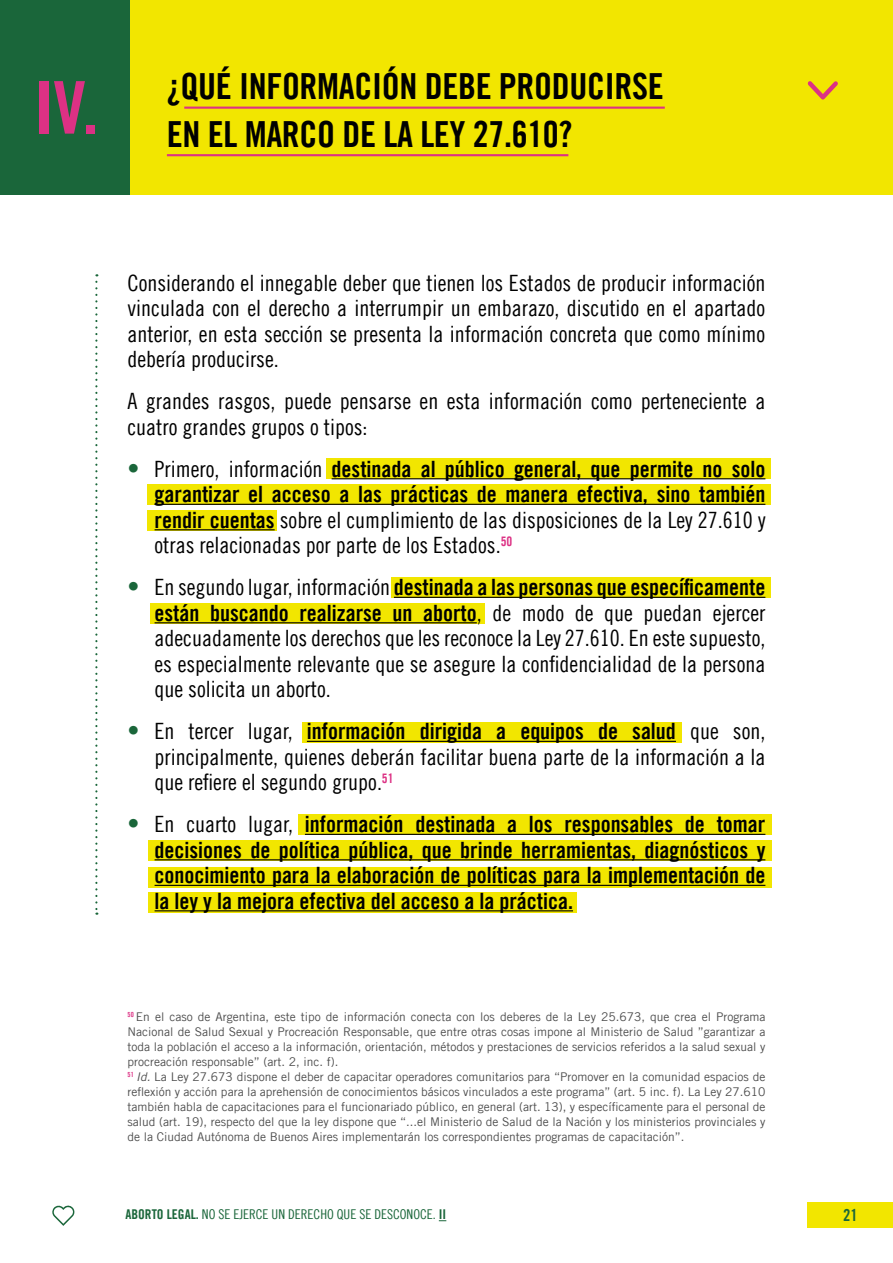
<style>
.page{position:relative;width:893px;height:1263px;background:#fff}
.page>*{position:absolute;margin:0;border:0;box-sizing:border-box;transform-origin:0 0}
.t1{font:72.75px "Amnesty Trade Gothic Bd Cn 20";color:#dc3184}
.t2{font:36px/48px "Amnesty Trade Gothic Bd Cn 20";letter-spacing:-.01em;color:#000}
.t3{font:22.5px/25.5px "Amnesty Trade Gothic Cn 18";color:#000}
.t4{font:22.5px/25.5px "Amnesty Trade Gothic Bd Cn 20";color:#000;text-align:right}
.t5{font:16.5px "Amnesty Trade Gothic Bd Cn 20";color:#1a663a}
.t6{font:13.5px "Amnesty Trade Gothic Cn 18";color:#1a663a}
.t7{font:12px/15px "Amnesty Trade Gothic";color:#4c4c4c}
.s1{font-family:"Amnesty Trade Gothic Cn 18";font-size:24px;color:#1a663a}
.s2{font-family:"Amnesty Trade Gothic Cn 18"}
.s3{font-family:"Amnesty Trade Gothic Bd Cn 20"}
.s4{font-style:italic}
</style>
<div class="page">
<div style="left:808px;top:1202px;width:85px;height:26px;background:#f2e600"></div>
<svg style="left:52px;top:1205px;width:23px;height:21px"></svg>
<div style="left:326px;top:458px;width:444px;height:20px;background:#f2e600"></div>
<div style="left:391px;top:577px;width:379px;height:20px;background:#f2e600"></div>
<div style="left:147px;top:485px;width:623px;height:20px;background:#f2e600"></div>
<div style="left:151px;top:604px;width:334px;height:20px;background:#f2e600"></div>
<div style="left:147px;top:510px;width:129px;height:20px;background:#f2e600"></div>
<svg style="left:95px;top:282px;width:2px;height:633px"></svg>
<div style="left:0;top:0;width:893px;height:195px;background:#f2e600"></div>
<svg style="left:807px;top:81px;width:31px;height:19px"></svg>
<hr style="left:184px;top:107px;width:481px;height:2px;background:#dc3184">
<hr style="left:167px;top:154px;width:401px;height:2px;background:#dc3184">
<div style="left:0;top:0;width:130px;height:195px;background:#1a663a"></div>
<div style="left:303px;top:723px;width:379px;height:20px;background:#f2e600"></div>
<div style="left:148px;top:841px;width:624px;height:20px;background:#f2e600"></div>
<div style="left:298px;top:814px;width:474px;height:21px;background:#f2e600"></div>
<div style="left:148px;top:867px;width:624px;height:20px;background:#f2e600"></div>
<div style="left:148px;top:893px;width:429px;height:20px;background:#f2e600"></div>
<hr style="left:332px;top:478px;width:433px;height:1px;background:#000">
<hr style="left:155px;top:504px;width:610px;height:1px;background:#000">
<hr style="left:155px;top:529px;width:120px;height:1px;background:#000">
<hr style="left:394px;top:597px;width:371px;height:1px;background:#000">
<hr style="left:155px;top:622px;width:322px;height:1px;background:#000">
<hr style="left:307px;top:741px;width:369px;height:1px;background:#000">
<hr style="left:305px;top:834px;width:460px;height:1px;background:#000">
<hr style="left:155px;top:859px;width:610px;height:1px;background:#000">
<hr style="left:155px;top:885px;width:610px;height:1px;background:#000">
<hr style="left:155px;top:910px;width:418px;height:1px;background:#000">
<h1 class="t1" style="left:34px;top:63px;width:66px">IV.</h1>
<h2 class="t2" style="left:167px;top:62px;width:498px">¿QUÉ INFORMACIÓN DEBE PRODUCIRSE<br>EN EL MARCO DE LA LEY 27.610?</h2>
<p class="t3" style="left:128px;top:269px;width:639px;text-align:justify">Considerando el innegable deber que tienen los Estados de producir información vinculada con el derecho a interrumpir un embarazo, discutido en el apartado anterior, en esta sección se presenta la información concreta que como mínimo debería producirse.</p>
<h3 class="t3" style="left:128px;top:388px;width:639px">A grandes rasgos, puede pensarse en esta información como perteneciente a cuatro grandes grupos o tipos:</h3>
<h3 class="t4" style="left:128px;top:456px;width:639px"><span class="s1">•</span> <span class="s2">Primero, información</span> destinada al público general, que permite no solo garantizar el acceso a las prácticas de manera efectiva, sino también</h3>
<h3 class="t3" style="left:155px;top:506px;width:612px"><span class="s3">rendir cuentas</span> sobre el cumplimiento de las disposiciones de la Ley 27.610 y otras relacionadas por parte de los Estados.<sup>50</sup></h3>
<h3 class="t4" style="left:128px;top:574px;width:639px"><span class="s1">•</span> <span class="s2">En segundo lugar, información</span> destinada a las personas que específicamente están buscando realizarse un aborto<span class="s2">, de modo de que puedan ejercer</span></h3>
<h3 class="t3" style="left:155px;top:625px;width:612px;text-align:justify">adecuadamente los derechos que les reconoce la Ley 27.610. En este supuesto, es especialmente relevante que se asegure la confidencialidad de la persona que solicita un aborto.</h3>
<h3 class="t4" style="left:128px;top:718px;width:639px"><span class="s1">•</span> <span class="s2">En tercer lugar,</span> información dirigida a equipos de salud <span class="s2">que son,</span></h3>
<h3 class="t3" style="left:155px;top:743px;width:612px">principalmente, quienes deberán facilitar buena parte de la información a la que refiere el segundo grupo.<sup>51</sup></h3>
<p class="t4" style="left:155px;top:811px;width:612px;text-align:justify;text-indent:-27px"><span class="s1">•</span> <span class="s2">En cuarto lugar,</span> información destinada a los responsables de tomar decisiones de política pública, que brinde herramientas, diagnósticos y conocimiento para la elaboración de políticas para la implementación de la ley y la mejora efectiva del acceso a la práctica.</p>
<p class="t7" style="left:128px;top:1009px;width:639px"><sup>50</sup> En el caso de Argentina, este tipo de información conecta con los deberes de la Ley 25.673, que crea el Programa Nacional de Salud Sexual y Procreación Responsable, que entre otras cosas impone al Ministerio de Salud ”garantizar a toda la población el acceso a la información, orientación, métodos y prestaciones de servicios referidos a la salud sexual y procreación responsable” (art. 2, inc. f).<br><sup>51</sup> <span class="s4">Id.</span> La Ley 27.673 dispone el deber de capacitar operadores comunitarios para “Promover en la comunidad espacios de reflexión y acción para la aprehensión de conocimientos básicos vinculados a este programa” (art. 5 inc. f). La Ley 27.610 también habla de capacitaciones para el funcionariado público, en general (art. 13), y específicamente para el personal de salud (art. 19), respecto del que la ley dispone que “...el Ministerio de Salud de la Nación y los ministerios provinciales y de la Ciudad Autónoma de Buenos Aires implementarán los correspondientes programas de capacitación”.</p>
<p class="t6" style="left:125px;top:1206px;width:322px"><span class="s3">ABORTO LEGAL.</span> NO SE EJERCE UN DERECHO QUE SE DESCONOCE. <span class="s3">II</span></p>
<h3 class="t5" style="left:843px;top:1205px;width:16px">21</h3>
</div>
